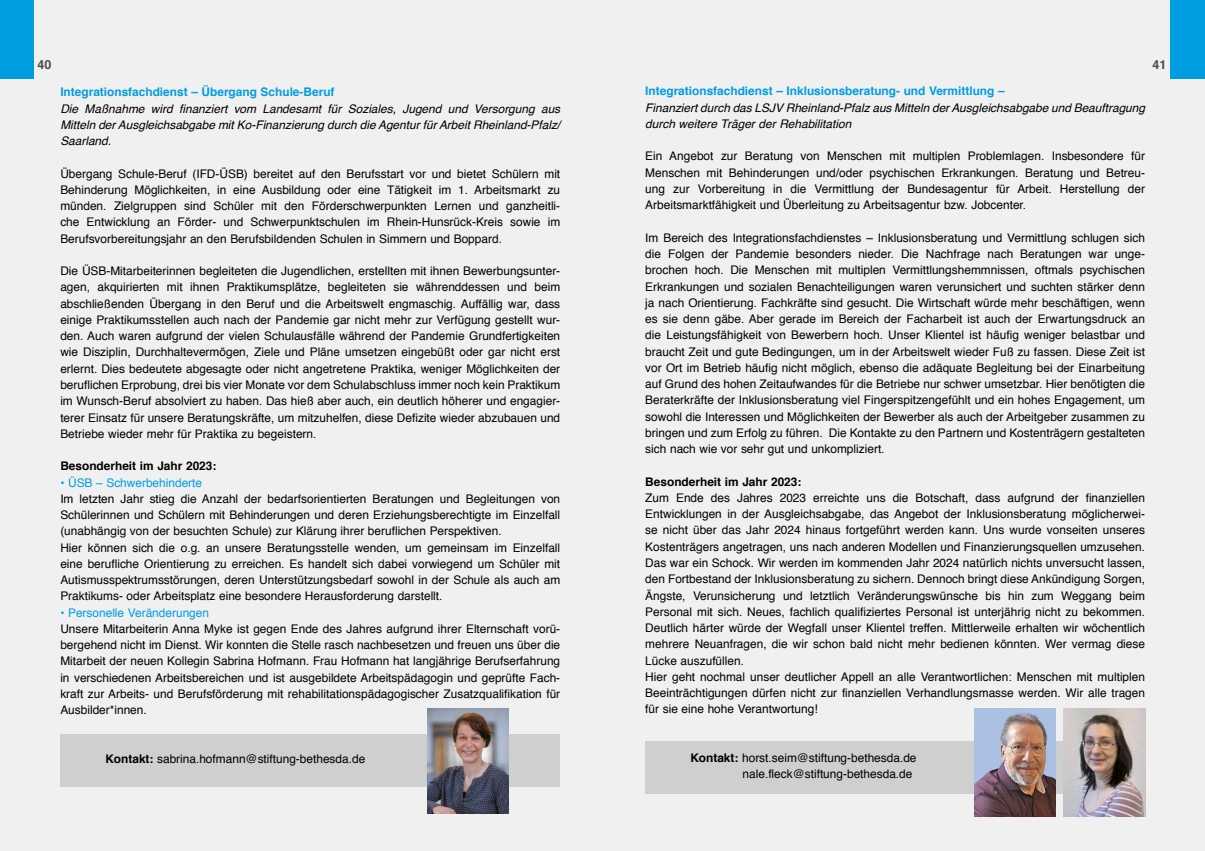
<style>
.page{position:relative;width:1205px;height:851px;background:#fff}
.page>*{position:absolute;margin:0;border:0;box-sizing:border-box;transform-origin:0 0}
.t1{font:700 12.5px "Helvetica";color:#4b4b4a}
.t2{font:11.88px/16.2px "Helvetica";color:#000;text-align:justify}
.t3{font:italic 11.88px/16.2px "Helvetica";color:#000;text-align:justify}
.t4{font:700 11.88px "Helvetica";color:#009de0}
.t5{font:700 11.88px "Helvetica";color:#000}
.t6{font:11.88px "Helvetica";color:#009de0}
.s1{font-weight:700}
</style>
<div class="page">
<div style="left:0;top:0;width:602px;height:850px;background:#f0f0f0"></div>
<div style="left:603px;top:0;width:602px;height:850px;background:#f0f0f0"></div>
<div style="left:1171px;top:0;width:34px;height:78px;background:#009de0"></div>
<div style="left:0;top:0;width:34px;height:78px;background:#009de0"></div>
<div style="left:60px;top:733px;width:500px;height:53px;background:#cfcfcf"></div>
<div style="left:645px;top:740px;width:500px;height:53px;background:#cfcfcf"></div>
<img style="left:428px;top:708px;width:81px;height:105px">
<img style="left:974px;top:708px;width:81px;height:108px">
<img style="left:1064px;top:708px;width:81px;height:108px">
<p class="t1" style="left:38px;top:59px;width:15px">40</p>
<p class="t1" style="left:1152px;top:59px;width:15px">41</p>
<p class="t4" style="left:60px;top:87px;width:276px">Integrationsfachdienst – Übergang Schule-Beruf</p>
<p class="t3" style="left:60px;top:101px;width:501px">Die Maßnahme wird finanziert vom Landesamt für Soziales, Jugend und Versorgung aus Mitteln der Ausgleichsabgabe mit Ko-Finanzierung durch die Agentur für Arbeit Rheinland-Pfalz/ Saarland.</p>
<p class="t2" style="left:60px;top:166px;width:501px">Übergang Schule-Beruf (IFD-ÜSB) bereitet auf den Berufsstart vor und bietet Schülern mit Behinderung Möglichkeiten, in eine Ausbildung oder eine Tätigkeit im 1. Arbeitsmarkt zu münden. Zielgruppen sind Schüler mit den Förderschwerpunkten Lernen und ganzheitli&shy;che Entwicklung an Förder- und Schwerpunktschulen im Rhein-Hunsrück-Kreis sowie im Berufsvorbereitungsjahr an den Berufsbildenden Schulen in Simmern und Boppard.</p>
<p class="t2" style="left:60px;top:264px;width:501px">Die ÜSB-Mitarbeiterinnen begleiteten die Jugendlichen, erstellten mit ihnen Bewerbungsunter&shy;agen, akquirierten mit ihnen Praktikumsplätze, begleiteten sie währenddessen und beim abschließenden Übergang in den Beruf und die Arbeitswelt engmaschig. Auffällig war, dass einige Praktikumsstellen auch nach der Pandemie gar nicht mehr zur Verfügung gestellt wur&shy;den. Auch waren aufgrund der vielen Schulausfälle während der Pandemie Grundfertigkeiten wie Disziplin, Durchhaltevermögen, Ziele und Pläne umsetzen eingebüßt oder gar nicht erst erlernt. Dies bedeutete abgesagte oder nicht angetretene Praktika, weniger Möglichkeiten der beruflichen Erprobung, drei bis vier Monate vor dem Schulabschluss immer noch kein Praktikum im Wunsch-Beruf absolviert zu haben. Das hieß aber auch, ein deutlich höherer und engagier&shy;terer Einsatz für unsere Beratungskräfte, um mitzuhelfen, diese Defizite wieder abzubauen und Betriebe wieder mehr für Praktika zu begeistern.</p>
<p class="t5" style="left:60px;top:461px;width:158px">Besonderheit im Jahr 2023:</p>
<p class="t6" style="left:60px;top:477px;width:143px">• ÜSB – Schwerbehinderte</p>
<p class="t2" style="left:60px;top:491px;width:501px;text-align:left">Im letzten Jahr stieg die Anzahl der bedarfsorientierten Beratungen und Begleitungen von Schülerinnen und Schülern mit Behinderungen und deren Erziehungsberechtigte im Einzelfall (unabhängig von der besuchten Schule) zur Klärung ihrer beruflichen Perspektiven.<br>Hier können sich die o.g. an unsere Beratungsstelle wenden, um gemeinsam im Einzelfall eine berufliche Orientierung zu erreichen. Es handelt sich dabei vorwiegend um Schüler mit Autismusspektrumsstörungen, deren Unterstützungsbedarf sowohl in der Schule als auch am Praktikums- oder Arbeitsplatz eine besondere Herausforderung darstellt.</p>
<p class="t6" style="left:60px;top:607px;width:150px">• Personelle Veränderungen</p>
<p class="t2" style="left:60px;top:621px;width:501px">Unsere Mitarbeiterin Anna Myke ist gegen Ende des Jahres aufgrund ihrer Elternschaft vorü&shy;bergehend nicht im Dienst. Wir konnten die Stelle rasch nachbesetzen und freuen uns über die Mitarbeit der neuen Kollegin Sabrina Hofmann. Frau Hofmann hat langjährige Berufserfahrung in verschiedenen Arbeitsbereichen und ist ausgebildete Arbeitspädagogin und geprüfte Fach&shy;kraft zur Arbeits- und Berufsförderung mit rehabilitationspädagogischer Zusatzqualifikation für Ausbilder*innen.</p>
<p class="t2" style="left:105px;top:751px;width:261px"><span class="s1">Kontakt:</span> sabrina.hofmann@stiftung-bethesda.de</p>
<p class="t4" style="left:645px;top:86px;width:361px">Integrationsfachdienst – Inklusionsberatung- und Vermittlung –</p>
<p class="t3" style="left:645px;top:100px;width:501px">Finanziert durch das LSJV Rheinland-Pfalz aus Mitteln der Ausgleichsabgabe und Beauftragung durch weitere Träger der Rehabilitation</p>
<p class="t2" style="left:645px;top:149px;width:501px">Ein Angebot zur Beratung von Menschen mit multiplen Problemlagen. Insbesondere für Menschen mit Behinderungen und/oder psychischen Erkrankungen. Beratung und Betreu&shy;ung zur Vorbereitung in die Vermittlung der Bundesagentur für Arbeit. Herstellung der Arbeitsmarktfähigkeit und Überleitung zu Arbeitsagentur bzw. Jobcenter.</p>
<p class="t2" style="left:645px;top:230px;width:501px">Im Bereich des Integrationsfachdienstes – Inklusionsberatung und Vermittlung schlugen sich die Folgen der Pandemie besonders nieder. Die Nachfrage nach Beratungen war unge&shy;brochen hoch. Die Menschen mit multiplen Vermittlungshemmnissen, oftmals psychischen Erkrankungen und sozialen Benachteiligungen waren verunsichert und suchten stärker denn ja nach Orientierung. Fachkräfte sind gesucht. Die Wirtschaft würde mehr beschäftigen, wenn es sie denn gäbe. Aber gerade im Bereich der Facharbeit ist auch der Erwartungsdruck an die Leistungsfähigkeit von Bewerbern hoch. Unser Klientel ist häufig weniger belastbar und braucht Zeit und gute Bedingungen, um in der Arbeitswelt wieder Fuß zu fassen. Diese Zeit ist vor Ort im Betrieb häufig nicht möglich, ebenso die adäquate Begleitung bei der Einarbeitung auf Grund des hohen Zeitaufwandes für die Betriebe nur schwer umsetzbar. Hier benötigten die Beraterkräfte der Inklusionsberatung viel Fingerspitzengefühlt und ein hohes Engagement, um sowohl die Interessen und Möglichkeiten der Bewerber als auch der Arbeitgeber zusammen zu bringen und zum Erfolg zu führen. Die Kontakte zu den Partnern und Kostenträgern gestalteten sich nach wie vor sehr gut und unkompliziert.</p>
<p class="t5" style="left:645px;top:476px;width:158px">Besonderheit im Jahr 2023:</p>
<p class="t2" style="left:645px;top:490px;width:501px;text-align:left">Zum Ende des Jahres 2023 erreichte uns die Botschaft, dass aufgrund der finanziellen Entwicklungen in der Ausgleichsabgabe, das Angebot der Inklusionsberatung möglicherwei&shy;se nicht über das Jahr 2024 hinaus fortgeführt werden kann. Uns wurde vonseiten unseres Kostenträgers angetragen, uns nach anderen Modellen und Finanzierungsquellen umzusehen.<br>Das war ein Schock. Wir werden im kommenden Jahr 2024 natürlich nichts unversucht lassen, den Fortbestand der Inklusionsberatung zu sichern. Dennoch bringt diese Ankündigung Sorgen, Ängste, Verunsicherung und letztlich Veränderungswünsche bis hin zum Weggang beim Personal mit sich. Neues, fachlich qualifiziertes Personal ist unterjährig nicht zu bekommen.<br>Deutlich härter würde der Wegfall unser Klientel treffen. Mittlerweile erhalten wir wöchentlich mehrere Neuanfragen, die wir schon bald nicht mehr bedienen könnten. Wer vermag diese Lücke auszufüllen.<br>Hier geht nochmal unser deutlicher Appell an alle Verantwortlichen: Menschen mit multiplen Beeinträchtigungen dürfen nicht zur finanziellen Verhandlungsmasse werden. Wir alle tragen für sie eine hohe Verantwortung!</p>
<p class="t2" style="left:742px;top:750px;width:175px;text-indent:-52px"><span class="s1">Kontakt:</span> horst.seim@stiftung-bethesda.de nale.fleck@stiftung-bethesda.de</p>
</div>
